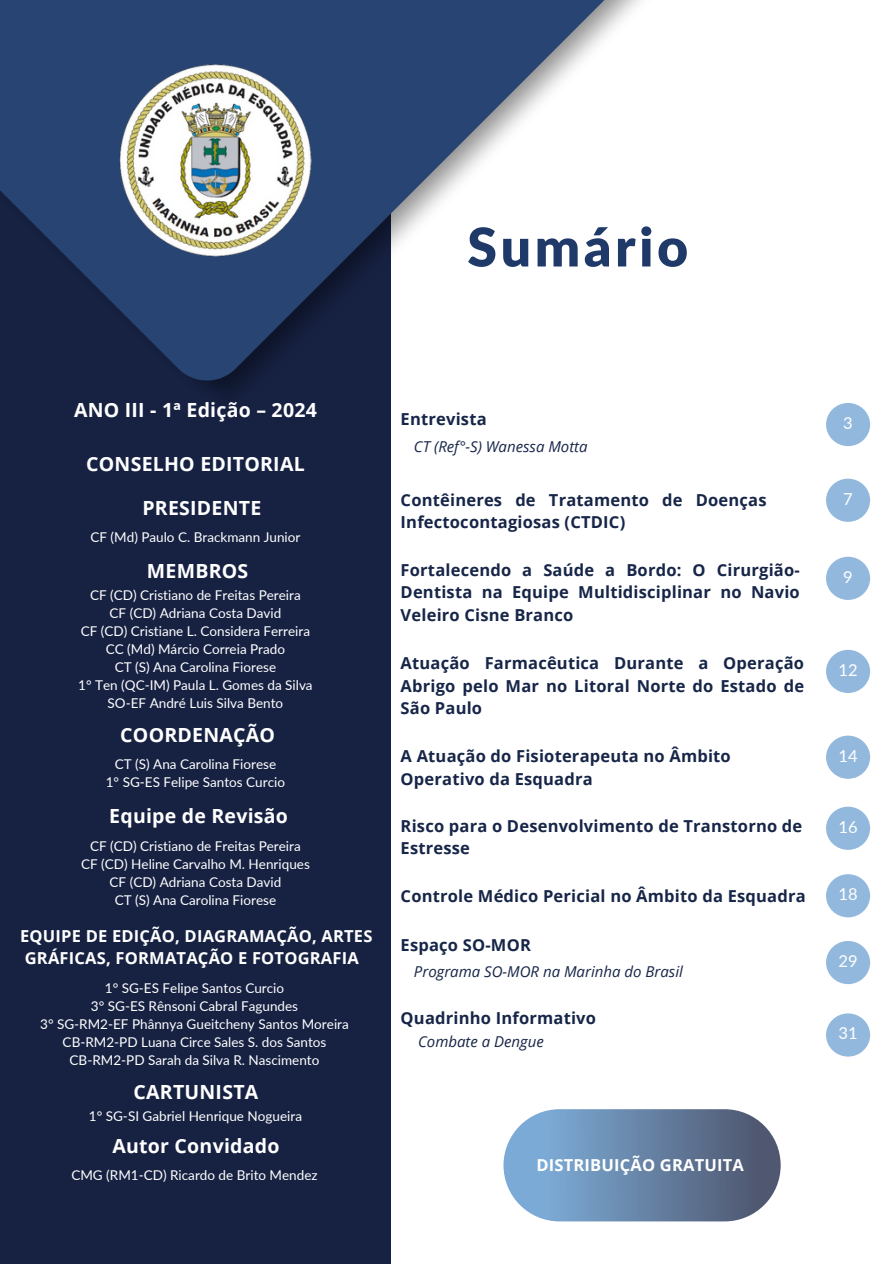
<style>
.page{position:relative;width:894px;height:1264px;background:#fff}
.page>*{position:absolute;margin:0;border:0;box-sizing:border-box;transform-origin:0 0}
.t1{font:900 53.4px "Lato";letter-spacing:.07em;color:#1f3a68}
.t2{font:700 19.5px "Open Sans";letter-spacing:.01em;color:#fff}
.t3{font:700 16.5px/22.5px "Open Sans";letter-spacing:.01em;color:#172648}
.t4{font:700 16.5px/22.5px "Open Sans";letter-spacing:.01em;color:#fff}
.t5{font:16.5px "Lato";color:#fff}
.t6{font:italic 15px "Open Sans";color:#172648}
.t7{font:13.5px "Lato";color:#fff}
</style>
<div class="page">
<div style="left:0;top:0;width:391px;height:1263px;background:#172243"></div>
<div style="left:825px;top:478px;width:44px;height:44px;background:#92b9dd;border-radius:50%"></div>
<div style="left:825px;top:556px;width:44px;height:44px;background:#92b9dd;border-radius:50%"></div>
<div style="left:825px;top:650px;width:44px;height:43px;background:#92b9dd;border-radius:50%"></div>
<div style="left:825px;top:735px;width:44px;height:43px;background:#92b9dd;border-radius:50%"></div>
<div style="left:825px;top:806px;width:44px;height:43px;background:#92b9dd;border-radius:50%"></div>
<div style="left:825px;top:874px;width:44px;height:43px;background:#92b9dd;border-radius:50%"></div>
<div style="left:825px;top:940px;width:44px;height:44px;background:#92b9dd;border-radius:50%"></div>
<div style="left:825px;top:1013px;width:44px;height:43px;background:#92b9dd;border-radius:50%"></div>
<svg style="left:0;top:0;width:641px;height:380px;fill:#274472"></svg>
<img style="left:113px;top:55px;width:208px;height:208px">
<div style="left:825px;top:403px;width:44px;height:43px;background:#92b9dd;border-radius:50%"></div>
<div style="left:503px;top:1109px;width:277px;height:112px;background:linear-gradient(to right,#84b7e4,#4b526a);border-radius:56px"></div>
<p class="t1" style="left:467px;top:214px;width:222px">Sumário</p>
<h2 class="t2" style="left:74px;top:396px;width:244px">ANO III - 1ª Edição – 2024</h2>
<h2 class="t2" style="left:86px;top:450px;width:220px">CONSELHO EDITORIAL</h2>
<p class="t2" style="left:142px;top:493px;width:120px">PRESIDENTE</p>
<p class="t7" style="left:90px;top:528px;width:211px">CF (Md) Paulo C. Brackmann Junior</p>
<p class="t2" style="left:147px;top:557px;width:103px">MEMBROS</p>
<p class="t7" style="left:90px;top:587px;width:212px">CF (CD) Cristiano de Freitas Pereira</p>
<p class="t7" style="left:110px;top:605px;width:173px">CF (CD) Adriana Costa David</p>
<p class="t7" style="left:81px;top:623px;width:231px">CF (CD) Cristiane L. Considera Ferreira</p>
<h2 class="t7" style="left:106px;top:641px;width:181px">CC (Md) Márcio Correia Prado</h2>
<p class="t7" style="left:115px;top:659px;width:163px">CT (S) Ana Carolina Fiorese</p>
<p class="t7" style="left:78px;top:677px;width:236px">1° Ten (QC-IM) Paula L. Gomes da Silva</p>
<h3 class="t7" style="left:108px;top:695px;width:177px">SO-EF André Luis Silva Bento</h3>
<h5 class="t2" style="left:120px;top:721px;width:156px">COORDENAÇÃO</h5>
<p class="t7" style="left:115px;top:756px;width:163px">CT (S) Ana Carolina Fiorese</p>
<h4 class="t7" style="left:106px;top:774px;width:181px">1° SG-ES Felipe Santos Curcio</h4>
<p class="t2" style="left:109px;top:802px;width:180px">Equipe de Revisão</p>
<p class="t7" style="left:90px;top:837px;width:212px">CF (CD) Cristiano de Freitas Pereira</p>
<p class="t7" style="left:81px;top:855px;width:230px">CF (CD) Heline Carvalho M. Henriques</p>
<p class="t7" style="left:110px;top:873px;width:173px">CF (CD) Adriana Costa David</p>
<p class="t7" style="left:115px;top:891px;width:163px">CT (S) Ana Carolina Fiorese</p>
<p class="t4" style="left:20px;top:924px;width:354px">EQUIPE DE EDIÇÃO, DIAGRAMAÇÃO, ARTES<br>GRÁFICAS, FORMATAÇÃO E FOTOGRAFIA</p>
<h2 class="t7" style="left:105px;top:979px;width:181px">1° SG-ES Felipe Santos Curcio</h2>
<p class="t7" style="left:91px;top:997px;width:209px">3° SG-ES Rênsoni Cabral Fagundes</p>
<h3 class="t7" style="left:40px;top:1015px;width:310px">3° SG-RM2-EF Phânnya Gueitcheny Santos Moreira</h3>
<p class="t7" style="left:63px;top:1033px;width:265px">CB-RM2-PD Luana Circe Sales S. dos Santos</p>
<h1 class="t7" style="left:70px;top:1051px;width:251px">CB-RM2-PD Sarah da Silva R. Nascimento</h1>
<h5 class="t2" style="left:133px;top:1077px;width:126px">CARTUNISTA</h5>
<p class="t2" style="left:112px;top:1132px;width:168px">Autor Convidado</p>
<p class="t7" style="left:89px;top:1107px;width:214px">1° SG-SI Gabriel Henrique Nogueira</p>
<p class="t7" style="left:71px;top:1166px;width:248px">CMG (RM1-CD) Ricardo de Brito Mendez</p>
<h3 class="t3" style="left:400px;top:407px;width:87px">Entrevista</h3>
<h6 class="t6" style="left:414px;top:436px;width:175px">CT (Ref°-S) Wanessa Motta</h6>
<p class="t3" style="left:400px;top:488px;width:367px">Contêineres de Tratamento de Doenças<br>Infectocontagiosas (CTDIC)</p>
<p class="t3" style="left:400px;top:558px;width:400px;text-align:justify">Fortalecendo a Saúde a Bordo: O Cirurgião-Dentista na Equipe Multidisciplinar no Navio Veleiro Cisne Branco</p>
<h5 class="t3" style="left:400px;top:651px;width:405px;text-align:justify">Atuação Farmacêutica Durante a Operação Abrigo pelo Mar no Litoral Norte do Estado de São Paulo</h5>
<p class="t3" style="left:400px;top:744px;width:331px">A Atuação do Fisioterapeuta no Âmbito<br>Operativo da Esquadra</p>
<p class="t3" style="left:400px;top:814px;width:403px">Risco para o Desenvolvimento de Transtorno de<br>Estresse</p>
<p class="t3" style="left:400px;top:884px;width:406px">Controle Médico Pericial no Âmbito da Esquadra</p>
<h5 class="t3" style="left:400px;top:933px;width:132px">Espaço SO-MOR</h5>
<p class="t6" style="left:414px;top:960px;width:270px">Programa SO-MOR na Marinha do Brasil</p>
<p class="t3" style="left:400px;top:1006px;width:197px">Quadrinho Informativo</p>
<h5 class="t6" style="left:418px;top:1030px;width:127px">Combate a Dengue</h5>
<h5 class="t4" style="left:536px;top:1153px;width:209px">DISTRIBUIÇÃO GRATUITA</h5>
<p class="t5" style="left:843px;top:412px;width:11px">3</p>
<p class="t5" style="left:843px;top:488px;width:11px">7</p>
<p class="t5" style="left:843px;top:566px;width:11px">9</p>
<p class="t5" style="left:838px;top:659px;width:21px">12</p>
<p class="t5" style="left:838px;top:745px;width:21px">14</p>
<p class="t5" style="left:838px;top:816px;width:21px">16</p>
<p class="t5" style="left:838px;top:883px;width:21px">18</p>
<p class="t5" style="left:838px;top:950px;width:21px">29</p>
<p class="t5" style="left:838px;top:1022px;width:21px">31</p>
</div>
